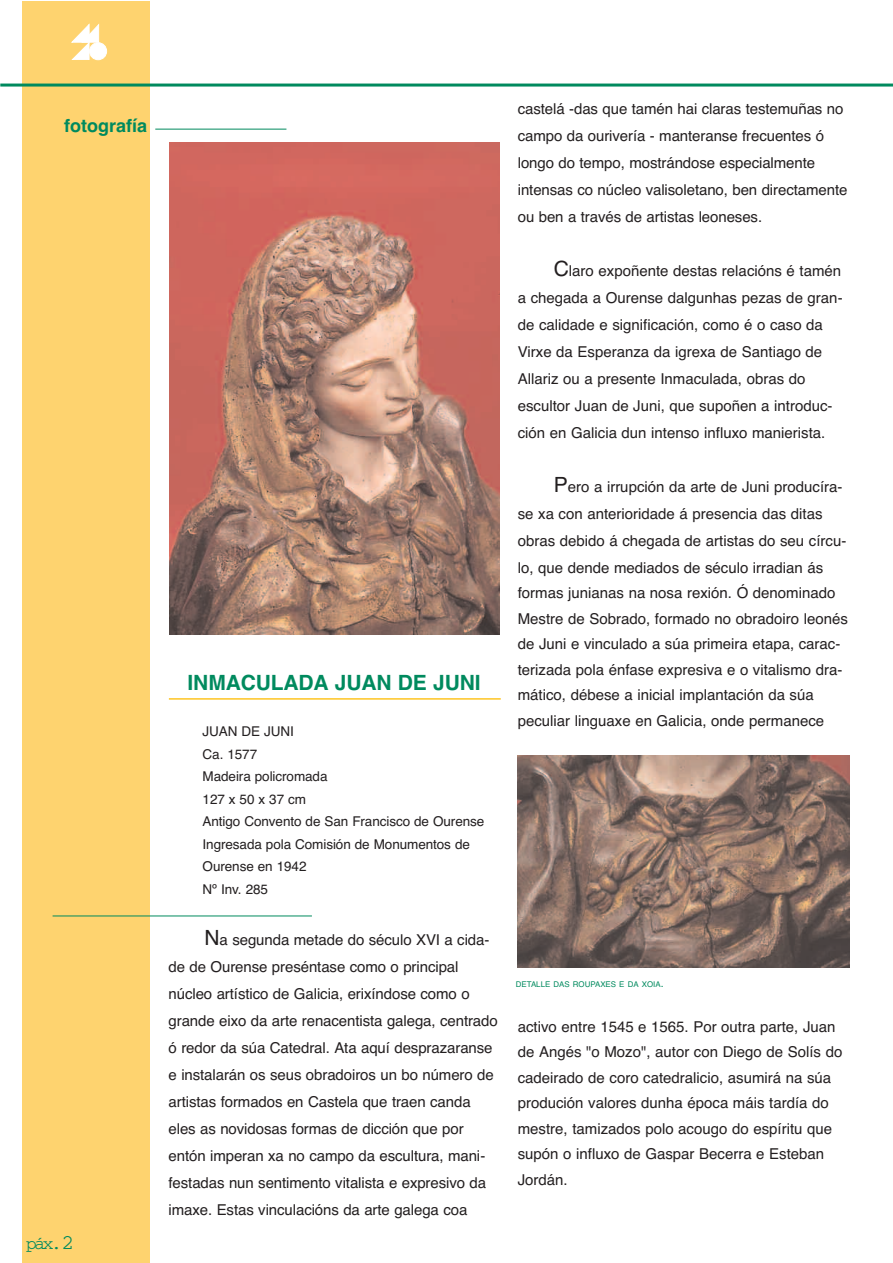
<style>
.page{position:relative;width:893px;height:1263px;background:#fff}
.page>*{position:absolute;margin:0;border:0;box-sizing:border-box;transform-origin:0 0}
.t1{font:700 21px "Helvetica";letter-spacing:-.005em;color:#008a5e}
.t2{font:700 18px "Helvetica";color:#008a5e}
.t3{font:18px "Courier";color:#008a5e}
.t4{font:15px/27px "Helvetica";color:#231f20}
.t5{font:13.5px/22.5px "Helvetica";letter-spacing:-.005em;color:#231f20}
.t6{font:7.8px "Helvetica";color:#008a5e}
.s1{font-size:21px}
.s2{font-size:10.5px}
</style>
<div class="page">
<img style="left:169px;top:142px;width:330px;height:492px">
<hr style="left:169px;top:698px;width:332px;height:2px;background:#fec422">
<div style="left:22px;top:1px;width:127px;height:1262px;background:#fed36f"></div>
<img style="left:518px;top:755px;width:331px;height:213px">
<hr style="left:53px;top:916px;width:259px;height:1px;background:#008a5e">
<hr style="left:155px;top:129px;width:131px;height:1px;background:#008a5e">
<hr style="left:0;top:84px;width:893px;height:3px;background:#008a5e">
<svg style="left:71px;top:24px;width:28px;height:36px"></svg>
<div style="left:90px;top:43px;width:17px;height:17px;background:#fff;border-radius:50%"></div>
<div style="left:89px;top:43px;width:18px;height:17px;border:1px solid #fff;border-radius:50%"></div>
<p class="t2" style="left:64px;top:115px;width:84px">fotografía</p>
<p class="t3" style="left:26px;top:1237px;width:50px">páx.<span class="s1">2</span></p>
<h1 class="t1" style="left:188px;top:670px;width:294px">INMACULADA JUAN DE JUNI</h1>
<p class="t5" style="left:203px;top:720px;width:283px">JUAN DE JUNI<br>Ca. 1577<br>Madeira policromada<br>127 x 50 x 37 cm<br>Antigo Convento de San Francisco de Ourense<br>Ingresada pola Comisión de Monumentos de<br>Ourense en 1942<br>Nº Inv. 285</p>
<p class="t4" style="left:169px;top:926px;width:331px;text-indent:36px"><span class="s1">N</span>a segunda metade do século XVI a cida&shy;de de Ourense preséntase como o principal núcleo artístico de Galicia, erixíndose como o grande eixo da arte renacentista galega, centrado ó redor da súa Catedral. Ata aquí desprazaranse e instalarán os seus obradoiros un bo número de artistas formados en Castela que traen canda eles as novidosas formas de dicción que por entón imperan xa no campo da escultura, mani&shy;festadas nun sentimento vitalista e expresivo da imaxe. Estas vinculacións da arte galega coa</p>
<p class="t4" style="left:518px;top:95px;width:331px">castelá -das que tamén hai claras testemuñas no campo da ourivería - manteranse frecuentes ó longo do tempo, mostrándose especialmente intensas co núcleo valisoletano, ben directamente ou ben a través de artistas leoneses.</p>
<p class="t4" style="left:518px;top:257px;width:326px;text-indent:36px"><span class="s1">C</span>laro expoñente destas relacións é tamén a chegada a Ourense dalgunhas pezas de gran&shy;de calidade e significación, como é o caso da Virxe da Esperanza da igrexa de Santiago de Allariz ou a presente Inmaculada, obras do escultor Juan de Juni, que supoñen a introduc&shy;ción en Galicia dun intenso influxo manierista.</p>
<p class="t4" style="left:518px;top:473px;width:330px;text-indent:36px"><span class="s1">P</span>ero a irrupción da arte de Juni producíra&shy;se xa con anterioridade á presencia das ditas obras debido á chegada de artistas do seu círcu&shy;lo, que dende mediados de século irradian ás</p>
<p class="t4" style="left:518px;top:580px;width:332px;line-height:25.5px">formas junianas na nosa rexión. Ó denominado Mestre de Sobrado, formado no obradoiro leonés de Juni e vinculado a súa primeira etapa, carac&shy;terizada pola énfase expresiva e o vitalismo dra&shy;mático, débese a inicial implantación da súa peculiar linguaxe en Galicia, onde permanece</p>
<p class="t6" style="left:516px;top:980px;width:149px">DETALLE DAS ROUPAXES E DA XOIA<span class="s2">.</span></p>
<p class="t4" style="left:518px;top:1014px;width:326px;line-height:25.5px">activo entre 1545 e 1565. Por outra parte, Juan de Angés "o Mozo", autor con Diego de Solís do cadeirado de coro catedralicio, asumirá na súa produción valores dunha época máis tardía do mestre, tamizados polo acougo do espíritu que supón o influxo de Gaspar Becerra e Esteban Jordán.</p>
</div>
